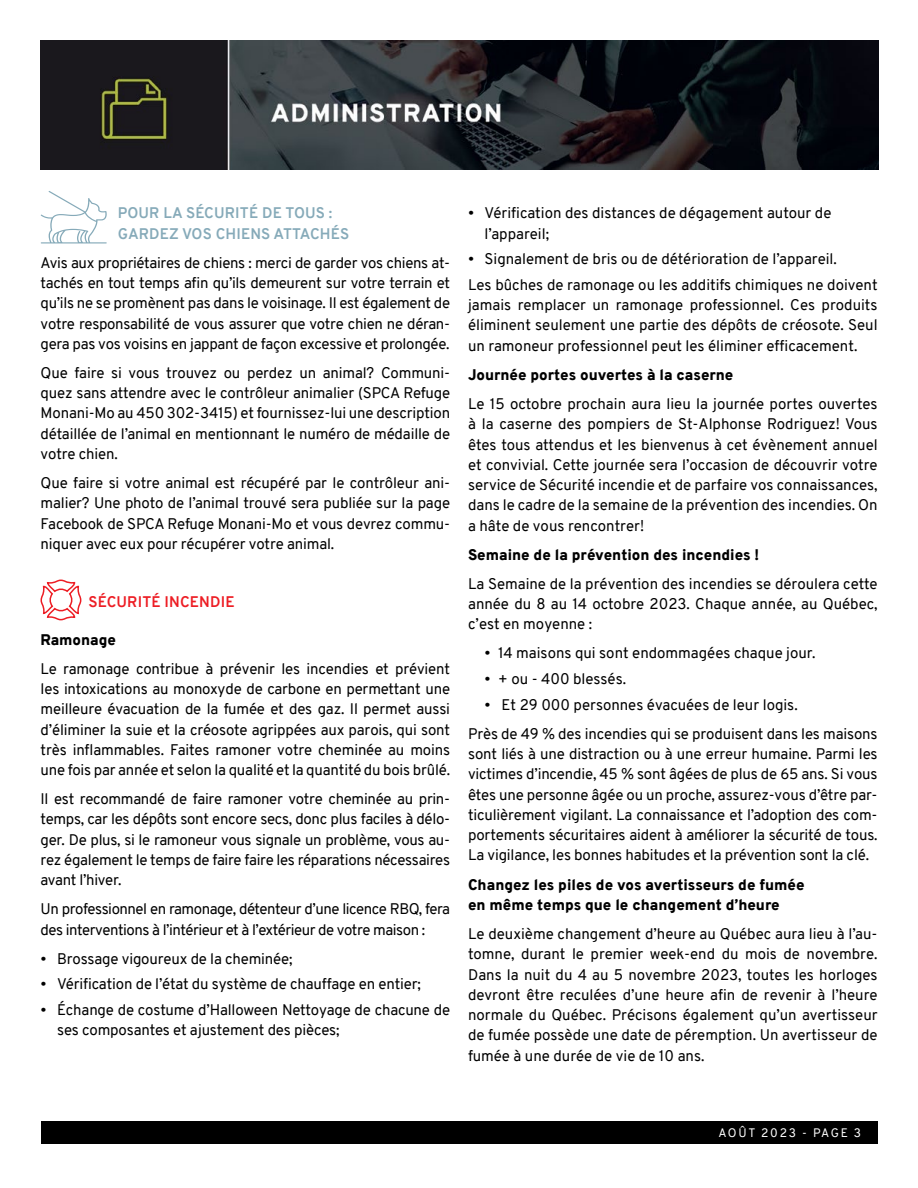
<style>
.page{position:relative;width:918px;height:1188px;background:#fff}
.page>*{position:absolute;margin:0;border:0;box-sizing:border-box;transform-origin:0 0}
.t1{font:15px/20.2px "Overpass";letter-spacing:-.01em;color:#000;text-align:justify}
.t2{font:900 15px/20.2px "Overpass";color:#000}
.t3{font:15px/20.2px "Overpass";letter-spacing:-.03em;color:#000}
.t4{font:700 15px/20.2px "Overpass";letter-spacing:.01em;color:#86aab9}
.t5{font:700 15px "Overpass";letter-spacing:.01em;color:#ed1d24}
.t6{font:12px "Overpass";letter-spacing:.14em;color:#fff}
</style>
<div class="page">
<div style="left:41px;top:1121px;width:837px;height:23px;background:#000"></div>
<img style="left:41px;top:40px;width:837px;height:129px">
<svg style="left:40px;top:579px;width:42px;height:42px"></svg>
<svg style="left:41px;top:191px;width:66px;height:52px"></svg>
<p class="t4" style="left:118px;top:203px;width:233px">POUR LA SÉCURITÉ DE TOUS :<br>GARDEZ VOS CHIENS ATTACHÉS</p>
<p class="t1" style="left:41px;top:253px;width:411px">Avis aux propriétaires de chiens : merci de garder vos chiens at&shy;tachés en tout temps afin qu’ils demeurent sur votre terrain et qu’ils ne se promènent pas dans le voisinage. Il est également de votre responsabilité de vous assurer que votre chien ne déran&shy;gera pas vos voisins en jappant de façon excessive et prolongée.</p>
<p class="t1" style="left:41px;top:363px;width:411px">Que faire si vous trouvez ou perdez un animal? Communi&shy;quez sans attendre avec le contrôleur animalier (SPCA Refuge Monani-Mo au 450 302-3415) et fournissez-lui une description détaillée de l’animal en mentionnant le numéro de médaille de votre chien.</p>
<p class="t1" style="left:41px;top:473px;width:411px">Que faire si votre animal est récupéré par le contrôleur ani&shy;malier? Une photo de l’animal trouvé sera publiée sur la page Facebook de SPCA Refuge Monani-Mo et vous devrez commu&shy;niquer avec eux pour récupérer votre animal.</p>
<p class="t5" style="left:88px;top:591px;width:148px">SÉCURITÉ INCENDIE</p>
<p class="t2" style="left:41px;top:629px;width:77px">Ramonage</p>
<p class="t1" style="left:41px;top:659px;width:411px">Le ramonage contribue à prévenir les incendies et prévient les intoxications au monoxyde de carbone en permettant une meilleure évacuation de la fumée et des gaz. Il permet aussi d’éliminer la suie et la créosote agrippées aux parois, qui sont très inflammables. Faites ramoner votre cheminée au moins une fois par année et selon la qualité et la quantité du bois brûlé.</p>
<p class="t1" style="left:41px;top:789px;width:411px">Il est recommandé de faire ramoner votre cheminée au prin&shy;temps, car les dépôts sont encore secs, donc plus faciles à délo&shy;ger. De plus, si le ramoneur vous signale un problème, vous au&shy;rez également le temps de faire faire les réparations nécessaires avant l’hiver.</p>
<p class="t3" style="left:41px;top:899px;width:411px">Un professionnel en ramonage, détenteur d’une licence RBQ, fera des interventions à l’intérieur et à l’extérieur de votre maison :</p>
<p class="t1" style="left:41px;top:948px;width:253px">• Brossage vigoureux de la cheminée;</p>
<p class="t1" style="left:41px;top:974px;width:382px">• Vérification de l’état du système de chauffage en entier;</p>
<p class="t1" style="left:57px;top:1000px;width:395px;text-indent:-17px">• Échange de costume d’Halloween Nettoyage de chacune de ses composantes et ajustement des pièces;</p>
<p class="t1" style="left:485px;top:203px;width:348px;text-indent:-16px">• Vérification des distances de dégagement autour de l’appareil;</p>
<p class="t1" style="left:468px;top:246px;width:411px;line-height:25.7px">• Signalement de bris ou de détérioration de l’appareil.<br>Les bûches de ramonage ou les additifs chimiques ne doivent</p>
<p class="t1" style="left:468px;top:295px;width:411px">jamais remplacer un ramonage professionnel. Ces produits éliminent seulement une partie des dépôts de créosote. Seul un ramoneur professionnel peut les éliminer efficacement.</p>
<p class="t2" style="left:468px;top:365px;width:267px">Journée portes ouvertes à la caserne</p>
<p class="t1" style="left:468px;top:394px;width:411px">Le 15 octobre prochain aura lieu la journée portes ouvertes à la caserne des pompiers de St-Alphonse Rodriguez! Vous êtes tous attendus et les bienvenus à cet évènement annuel et convivial. Cette journée sera l’occasion de découvrir votre service de Sécurité incendie et de parfaire vos connaissances, dans le cadre de la semaine de la prévention des incendies. On a hâte de vous rencontrer!</p>
<p class="t2" style="left:468px;top:544px;width:293px">Semaine de la prévention des incendies !</p>
<p class="t1" style="left:468px;top:574px;width:411px">La Semaine de la prévention des incendies se déroulera cette année du 8 au 14 octobre 2023. Chaque année, au Québec, c’est en moyenne :</p>
<p class="t1" style="left:485px;top:643px;width:333px">• 14 maisons qui sont endommagées chaque jour.</p>
<p class="t1" style="left:485px;top:669px;width:143px">• + ou - 400 blessés.</p>
<p class="t1" style="left:468px;top:690px;width:411px;line-height:29.1px;text-indent:16px">• Et 29 000 personnes évacuées de leur logis.<br>Près de 49 % des incendies qui se produisent dans les maisons</p>
<p class="t1" style="left:468px;top:744px;width:411px">sont liés à une distraction ou à une erreur humaine. Parmi les victimes d’incendie, 45 % sont âgées de plus de 65 ans. Si vous êtes une personne âgée ou un proche, assurez-vous d’être par&shy;ticulièrement vigilant. La connaissance et l’adoption des com&shy;portements sécuritaires aident à améliorer la sécurité de tous.<br>La vigilance, les bonnes habitudes et la prévention sont la clé.</p>
<p class="t2" style="left:468px;top:874px;width:338px">Changez les piles de vos avertisseurs de fumée en même temps que le changement d’heure</p>
<p class="t1" style="left:468px;top:924px;width:411px">Le deuxième changement d’heure au Québec aura lieu à l’au&shy;tomne, durant le premier week-end du mois de novembre.<br>Dans la nuit du 4 au 5 novembre 2023, toutes les horloges devront être reculées d’une heure afin de revenir à l’heure normale du Québec. Précisons également qu’un avertisseur de fumée possède une date de péremption. Un avertisseur de fumée à une durée de vie de 10 ans.</p>
<p class="t6" style="left:718px;top:1124px;width:144px">AOÛT 2023 - PAGE 3</p>
</div>
